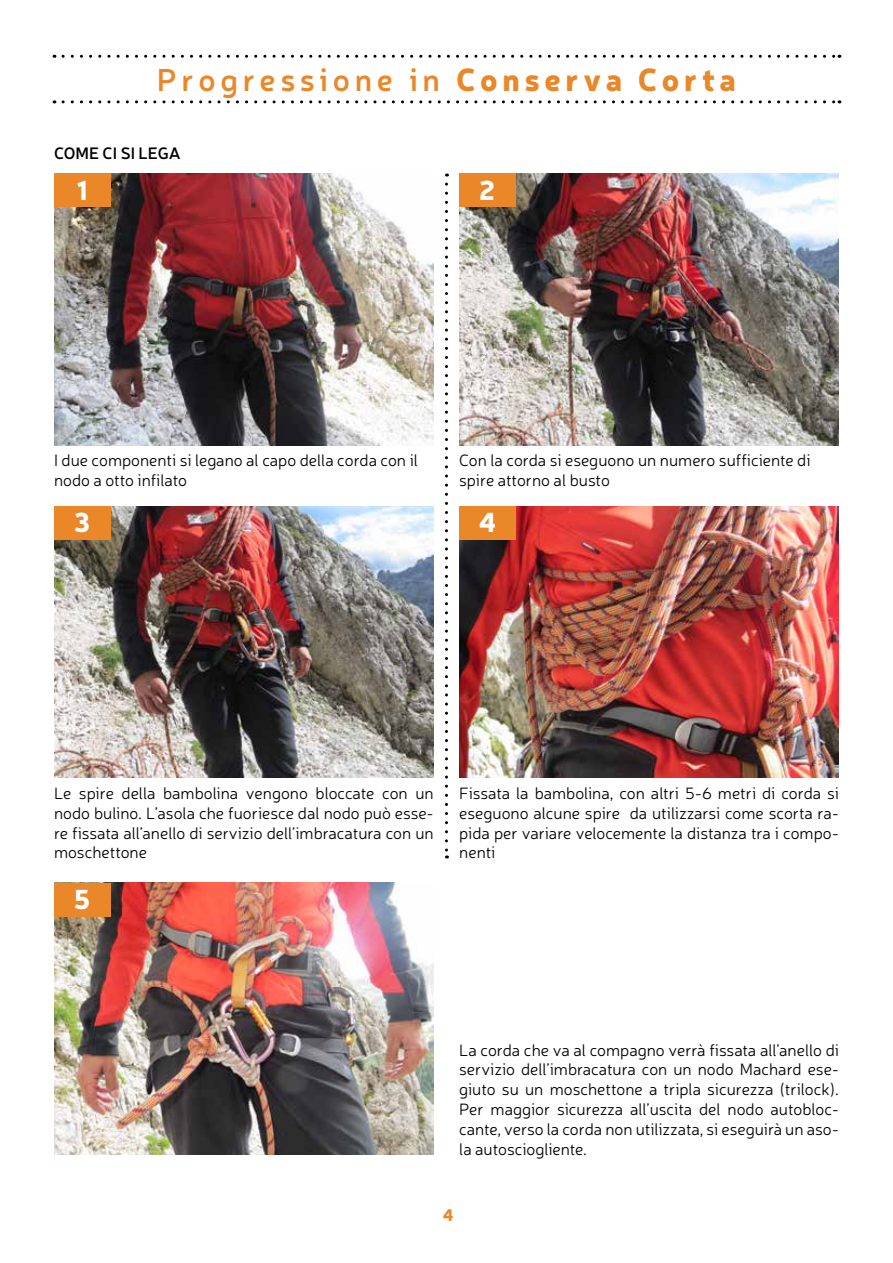
<style>
.page{position:relative;width:893px;height:1263px;background:#fff}
.page>*{position:absolute;margin:0;border:0;box-sizing:border-box;transform-origin:0 0}
.t1{font:600 31.5px "Neris";letter-spacing:.15em;color:#ea8728}
.t2{font:900 27px "Neris";color:#fff}
.t3{font:300 16.5px/19.8px "Neris";color:#000;text-align:justify}
.t4{font:600 16.5px "Neris";color:#000}
.t5{font:900 16.5px "Neris";color:#ea8728}
.s1{font-weight:900}
</style>
<div class="page">
<svg style="left:445px;top:184px;width:3px;height:674px"></svg>
<img style="left:54px;top:506px;width:380px;height:272px">
<img style="left:459px;top:506px;width:380px;height:272px">
<img style="left:54px;top:174px;width:380px;height:271px">
<img style="left:459px;top:174px;width:380px;height:271px">
<div style="left:459px;top:174px;width:56px;height:33px;background:#ea8728"></div>
<div style="left:459px;top:506px;width:56px;height:34px;background:#ea8728"></div>
<div style="left:54px;top:174px;width:56px;height:33px;background:#ea8728"></div>
<div style="left:54px;top:506px;width:56px;height:34px;background:#ea8728"></div>
<svg style="left:63px;top:55px;width:777px;height:3px"></svg>
<svg style="left:63px;top:100px;width:777px;height:3px"></svg>
<img style="left:54px;top:883px;width:380px;height:271px">
<div style="left:54px;top:883px;width:56px;height:34px;background:#ea8728"></div>
<h1 class="t1" style="left:157px;top:58px;width:581px">Progressione in <span class="s1">Conserva Corta</span></h1>
<p class="t4" style="left:54px;top:141px;width:128px">COME CI SI LEGA</p>
<h2 class="t2" style="left:77px;top:170px;width:12px">1</h2>
<h2 class="t2" style="left:479px;top:170px;width:18px">2</h2>
<p class="t3" style="left:54px;top:450px;width:366px">I due componenti si legano al capo della corda con il nodo a otto infilato</p>
<h2 class="t2" style="left:74px;top:503px;width:18px">3</h2>
<p class="t3" style="left:459px;top:450px;width:353px">Con la corda si eseguono un numero sufficiente di spire attorno al busto</p>
<h2 class="t2" style="left:479px;top:503px;width:19px">4</h2>
<p class="t3" style="left:54px;top:783px;width:381px">Le spire della bambolina vengono bloccate con un nodo bulino. L’asola che fuoriesce dal nodo può esse&shy;re fissata all’anello di servizio dell’imbracatura con un moschettone</p>
<p class="t3" style="left:459px;top:783px;width:381px">Fissata la bambolina, con altri 5-6 metri di corda si eseguono alcune spire da utilizzarsi come scorta ra&shy;pida per variare velocemente la distanza tra i compo&shy;nenti</p>
<h2 class="t2" style="left:74px;top:879px;width:18px">5</h2>
<p class="t3" style="left:459px;top:1039px;width:381px">La corda che va al compagno verrà fissata all’anello di servizio dell’imbracatura con un nodo Machard ese&shy;giuto su un moschettone a tripla sicurezza (trilock).<br>Per maggior sicurezza all’uscita del nodo autobloc&shy;cante, verso la corda non utilizzata, si eseguirà un aso&shy;la autosciogliente.</p>
<p class="t5" style="left:443px;top:1203px;width:12px">4</p>
</div>
